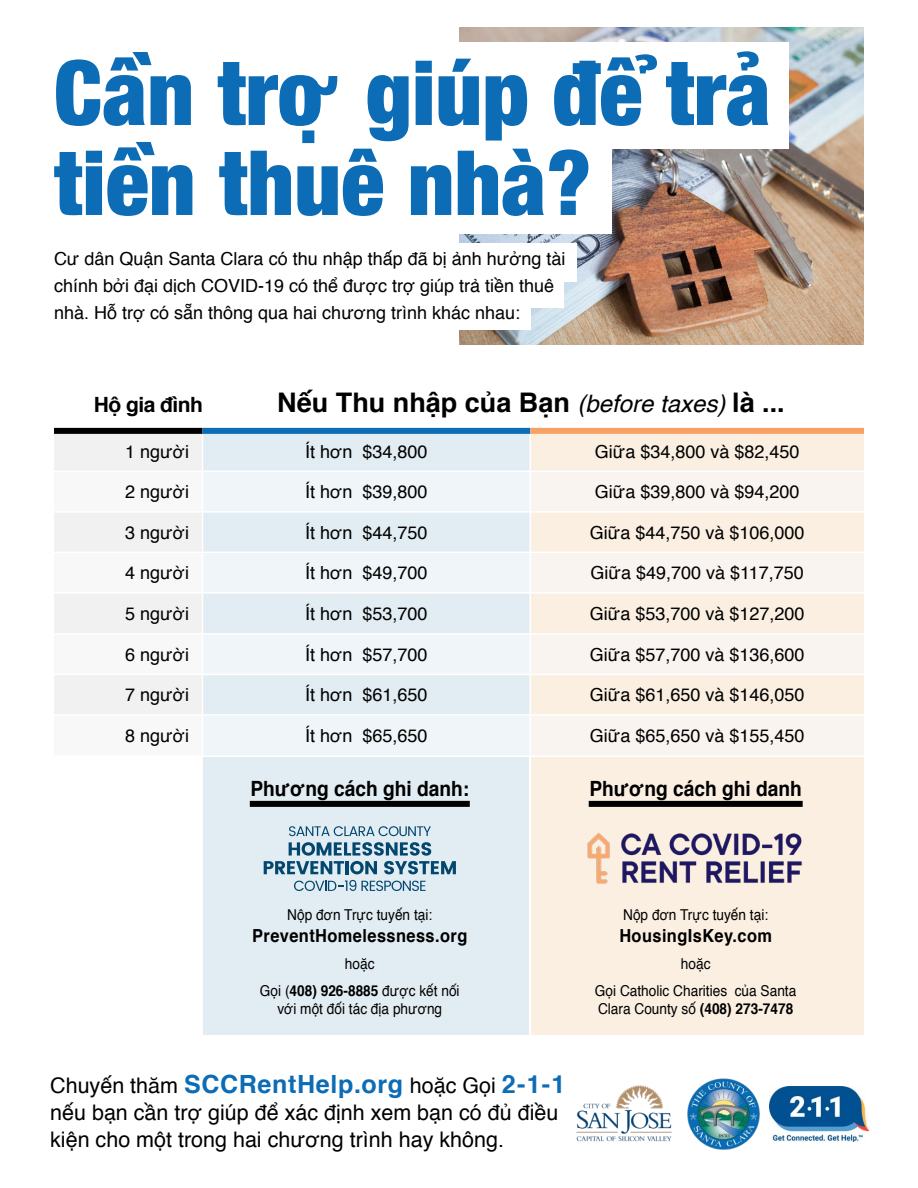
<style>
.page{position:relative;width:918px;height:1188px;background:#fff}
.page>*{position:absolute;margin:0;border:0;box-sizing:border-box;transform-origin:0 0}
.t1{font:900 condensed 90px/90px "Helvetica Neue";color:#0c6cb5}
.t2{font:700 27px "Helvetica";color:#000}
.t3{font:700 25.05px "Helvetica";letter-spacing:.025em;color:#0c6cb5}
.t4{font:21.45px/27px "Helvetica";color:#000}
.t5{font:700 21px "Helvetica";color:#000;scale:.91 1}
.t6{font:700 21px "Helvetica";letter-spacing:-.025em;color:#000}
.t7{font:18px/27px "Helvetica";color:#000}
.t8{font:700 18px "Helvetica";letter-spacing:.025em;color:#000;scale:.91 1}
.t9{font:15px/27px "Helvetica";color:#000;text-align:center;scale:.91 1}
.s1{font-weight:400;font-style:italic;font-size:24px}
.s2{font-weight:700}
.s3{font-weight:400;font-size:21.45px;color:#000}
</style>
<div class="page">
<img style="left:459px;top:27px;width:405px;height:318px">
<div style="left:532px;top:758px;width:332px;height:277px;background:#fbefe1"></div>
<div style="left:203px;top:758px;width:326px;height:277px;background:#e2edf3"></div>
<div style="left:61px;top:134px;width:550px;height:100px;background:#fff"></div>
<div style="left:40px;top:243px;width:537px;height:38px;background:#fff"></div>
<div style="left:95px;top:276px;width:469px;height:32px;background:#fff"></div>
<div style="left:34px;top:42px;width:754px;height:107px;background:#fff"></div>
<div style="left:109px;top:298px;width:421px;height:32px;background:#fff"></div>
<img style="left:687px;top:1078px;width:73px;height:72px">
<img style="left:576px;top:1085px;width:96px;height:57px">
<div style="left:203px;top:434px;width:327px;height:37px;background:#e2edf3"></div>
<div style="left:531px;top:434px;width:333px;height:37px;background:#fbefe1"></div>
<div style="left:54px;top:434px;width:148px;height:280px;background:#f1f1f2"></div>
<svg style="left:203px;top:472px;width:327px;height:283px;fill:#eff5f8"></svg>
<svg style="left:531px;top:472px;width:333px;height:283px;fill:#faf4f1"></svg>
<hr style="left:54px;top:552px;width:148px;height:1px;background:#fff">
<hr style="left:202px;top:552px;width:328px;height:1px;background:#fff">
<hr style="left:530px;top:552px;width:334px;height:1px;background:#fff">
<hr style="left:54px;top:592px;width:148px;height:2px;background:#fff">
<hr style="left:202px;top:592px;width:328px;height:2px;background:#fff">
<hr style="left:530px;top:592px;width:334px;height:2px;background:#fff">
<hr style="left:54px;top:633px;width:148px;height:2px;background:#fff">
<hr style="left:202px;top:633px;width:328px;height:2px;background:#fff">
<hr style="left:530px;top:633px;width:334px;height:2px;background:#fff">
<hr style="left:54px;top:674px;width:148px;height:1px;background:#fff">
<hr style="left:202px;top:674px;width:328px;height:1px;background:#fff">
<hr style="left:530px;top:674px;width:334px;height:1px;background:#fff">
<hr style="left:202px;top:714px;width:328px;height:2px;background:#fff">
<hr style="left:530px;top:714px;width:334px;height:2px;background:#fff">
<hr style="left:54px;top:471px;width:148px;height:1px;background:#fff">
<hr style="left:54px;top:511px;width:148px;height:2px;background:#fff">
<hr style="left:202px;top:511px;width:328px;height:2px;background:#fff">
<hr style="left:530px;top:511px;width:334px;height:2px;background:#fff">
<div style="left:54px;top:428px;width:148px;height:6px;background:#000"></div>
<div style="left:202px;top:428px;width:328px;height:6px;background:#0c6cb5"></div>
<div style="left:530px;top:428px;width:334px;height:6px;background:#f9a066"></div>
<img style="left:587px;top:832px;width:215px;height:52px">
<svg style="left:264px;top:842px;width:192px;height:32px"></svg>
<svg style="left:289px;top:826px;width:142px;height:10px"></svg>
<svg style="left:294px;top:880px;width:132px;height:11px"></svg>
<div style="left:250px;top:801px;width:220px;height:6px;background:#000"></div>
<div style="left:589px;top:801px;width:214px;height:6px;background:#000"></div>
<img style="left:770px;top:1087px;width:99px;height:54px">
<h1 class="t1" style="left:54px;top:43px;width:718px">Cần trợ giúp để trả tiền thuê nhà?</h1>
<p class="t7" style="left:54px;top:246px;width:513px">Cư dân Quận Santa Clara có thu nhập thấp đã bị ảnh hưởng tài chính bởi đại dịch COVID-19 có thể được trợ giúp trả tiền thuê nhà. Hỗ trợ có sẵn thông qua hai chương trình khác nhau:</p>
<p class="t6" style="left:94px;top:387px;width:111px">Hộ gia đình</p>
<h2 class="t2" style="left:277px;top:380px;width:509px">Nếu Thu nhập của Bạn <span class="s1">(before taxes)</span> là ...</h2>
<p class="t7" style="left:125px;top:439px;width:65px">1 người</p>
<p class="t7" style="left:305px;top:439px;width:124px">Ít hơn $34,800</p>
<p class="t7" style="left:595px;top:439px;width:206px">Giữa $34,800 và $82,450</p>
<p class="t7" style="left:125px;top:479px;width:65px">2 người</p>
<p class="t7" style="left:305px;top:479px;width:124px">Ít hơn $39,800</p>
<p class="t7" style="left:595px;top:479px;width:206px">Giữa $39,800 và $94,200</p>
<p class="t7" style="left:125px;top:520px;width:65px">3 người</p>
<p class="t7" style="left:305px;top:520px;width:124px">Ít hơn $44,750</p>
<p class="t7" style="left:590px;top:520px;width:216px">Giữa $44,750 và $106,000</p>
<p class="t7" style="left:125px;top:560px;width:65px">4 người</p>
<p class="t7" style="left:305px;top:560px;width:124px">Ít hơn $49,700</p>
<p class="t7" style="left:590px;top:560px;width:215px">Giữa $49,700 và $117,750</p>
<p class="t7" style="left:125px;top:601px;width:65px">5 người</p>
<p class="t7" style="left:305px;top:601px;width:124px">Ít hơn $53,700</p>
<p class="t7" style="left:590px;top:601px;width:216px">Giữa $53,700 và $127,200</p>
<p class="t7" style="left:125px;top:642px;width:65px">6 người</p>
<p class="t7" style="left:305px;top:642px;width:124px">Ít hơn $57,700</p>
<p class="t7" style="left:590px;top:642px;width:216px">Giữa $57,700 và $136,600</p>
<p class="t7" style="left:125px;top:682px;width:65px">7 người</p>
<p class="t7" style="left:305px;top:682px;width:124px">Ít hơn $61,650</p>
<p class="t7" style="left:590px;top:682px;width:216px">Giữa $61,650 và $146,050</p>
<p class="t7" style="left:125px;top:723px;width:65px">8 người</p>
<p class="t7" style="left:305px;top:723px;width:124px">Ít hơn $65,650</p>
<p class="t7" style="left:590px;top:723px;width:216px">Giữa $65,650 và $155,450</p>
<p class="t5" style="left:250px;top:771px;width:242px">Phương cách ghi danh:</p>
<p class="t5" style="left:589px;top:771px;width:235px">Phương cách ghi danh</p>
<p class="t9" style="left:287px;top:902px;width:161px">Nộp đơn Trực tuyến tại:</p>
<p class="t8" style="left:252px;top:921px;width:238px">PreventHomelessness.org</p>
<p class="t9" style="left:260px;top:950px;width:221px">hoặc<br>Gọi (<span class="s2">408) 926-8885</span> được kết nối</p>
<p class="t9" style="left:277px;top:995px;width:183px">với một đối tác địa phương</p>
<h3 class="t3" style="left:50px;top:1064px;width:517px"><span class="s3">Chuyến thăm</span> SCCRentHelp.org <span class="s3">hoặc Gọi</span> 2-1-1</h3>
<p class="t4" style="left:50px;top:1100px;width:510px">nếu bạn cần trợ giúp để xác định xem bạn có đủ điều kiện cho một trong hai chương trình hay không.</p>
<p class="t9" style="left:623px;top:902px;width:161px">Nộp đơn Trực tuyến tại:</p>
<p class="t8" style="left:619px;top:921px;width:169px">HousingIsKey.com</p>
<p class="t9" style="left:595px;top:950px;width:223px">hoặc<br>Gọi Catholic Charities của Santa</p>
<p class="t9" style="left:598px;top:995px;width:216px">Clara County số <span class="s2">(408) 273-7478</span></p>
</div>
